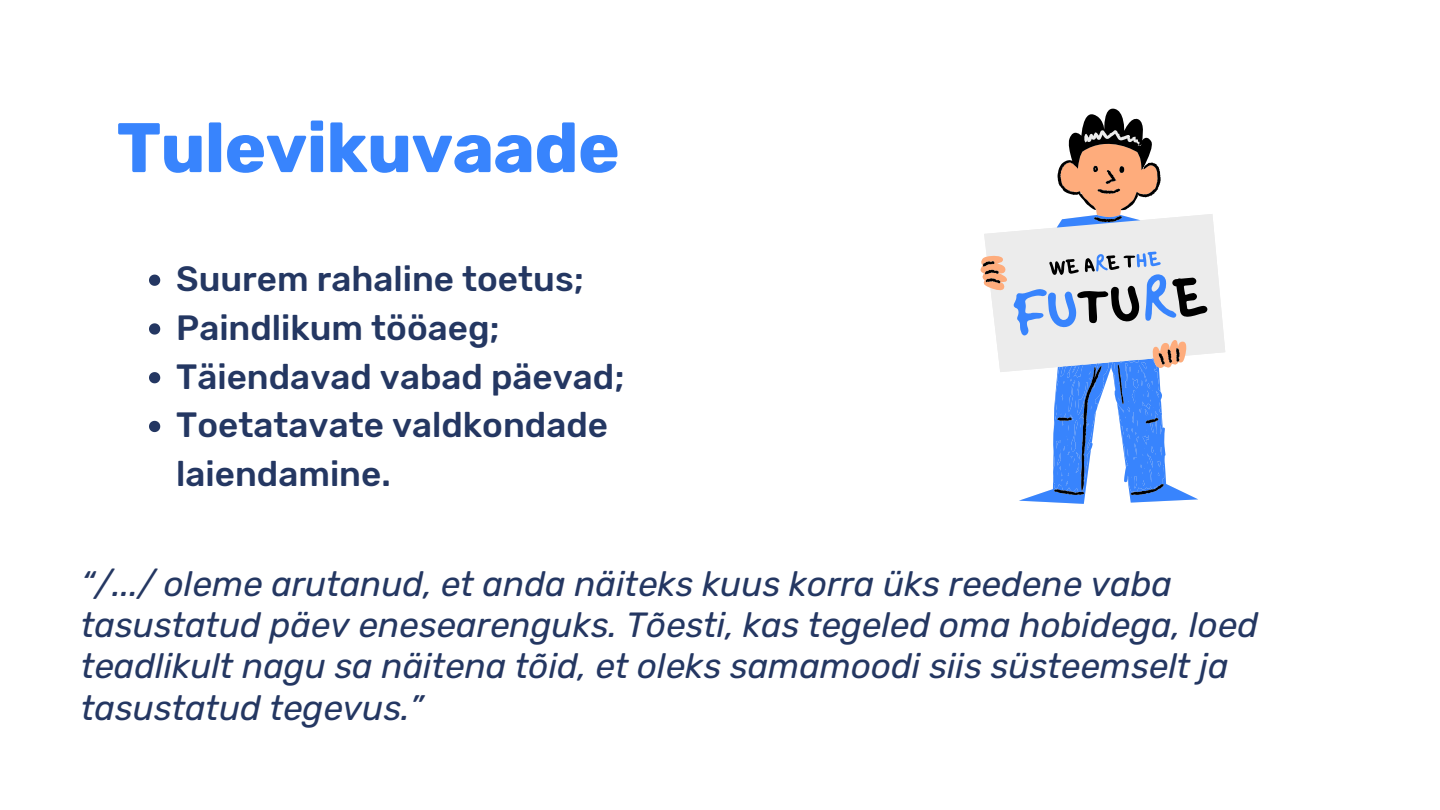
<style>
.page{position:relative;width:1440px;height:810px;background:#fff}
.page>*{position:absolute;margin:0;border:0;box-sizing:border-box;transform-origin:0 0}
.t1{font:700 70px "Rubik";letter-spacing:-.01em;color:#3884fd}
.t2{font:italic 35px/41.2px "Rubik";color:#243762}
.t3{font:500 35px/48.8px "Rubik";color:#243762}
</style>
<div class="page">
<svg style="left:1208px;top:214px;width:17px;height:140px;fill:#ececec"></svg>
<svg style="left:1019px;top:495px;width:179px;height:9px"></svg>
<svg style="left:983px;top:108px;width:225px;height:387px"></svg>
<svg style="left:149px;top:275px;width:11px;height:11px"></svg>
<svg style="left:149px;top:323px;width:11px;height:12px"></svg>
<svg style="left:149px;top:372px;width:11px;height:11px"></svg>
<svg style="left:149px;top:421px;width:11px;height:11px"></svg>
<p class="t1" style="left:117px;top:107px;width:504px">Tulevikuvaade</p>
<p class="t3" style="left:176px;top:255px;width:409px">Suurem rahaline toetus;</p>
<p class="t3" style="left:176px;top:303px;width:325px">Paindlikum tööaeg;</p>
<p class="t3" style="left:176px;top:352px;width:450px">Täiendavad vabad päevad;</p>
<p class="t3" style="left:176px;top:401px;width:433px">Toetatavate valdkondade laiendamine.</p>
<p class="t2" style="left:81px;top:563px;width:1179px">“/.../ oleme arutanud, et anda näiteks kuus korra üks reedene vaba tasustatud päev enesearenguks. Tõesti, kas tegeled oma hobidega, loed teadlikult nagu sa näitena tõid, et oleks samamoodi siis süsteemselt ja tasustatud tegevus.”</p>
</div>
